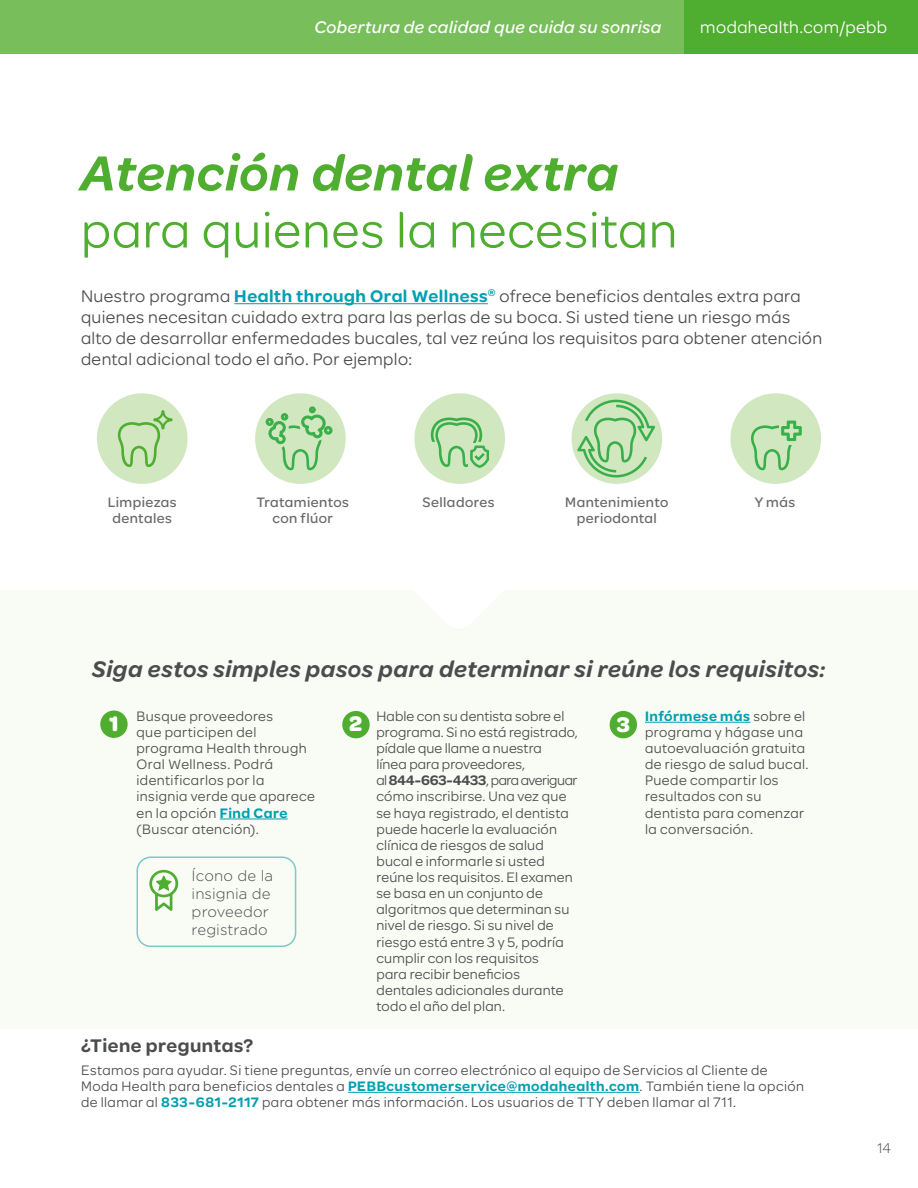
<style>
.page{position:relative;width:918px;height:1188px;background:#fff}
.page>*{position:absolute;margin:0;border:0;box-sizing:border-box;transform-origin:0 0}
.MH_-_H1_-_Plum{font:52.5px/57px "Omnes Moda";letter-spacing:.015em;color:#4fad2f}
.MH_-_H2{font:italic 600 24px "Omnes Moda";letter-spacing:.025em;color:#4b4c4d}
.MH_-_Body_-_Style_2{font:22.5px "Omnes VF";color:#fff}
.MH_-_Body{font:600 19.5px "Omnes Moda";letter-spacing:.025em;color:#4b4c4d}
.MH_-_Body_-_Style_1{font:18px/21px "Omnes Moda";letter-spacing:.02em;color:#4b4c4d}
.MH_-_Top_Page_Identifier_-_left{font:italic 500 18px "Omnes Moda";letter-spacing:.02em;color:#fff}
.MH_-_Top_Page_Identifier_-_right{font:18px "Omnes Moda";letter-spacing:.025em;color:#fff}
.Moda_-_Body_copy{font:300 15px/18px "Gotham";letter-spacing:.005em;color:#4d4c4f}
.t1{font:300 15px "Omnes Moda";color:#4b4c4d}
.MH_-_Body_-_Style_2-2{font:14.7px/16.2px "Omnes Moda";letter-spacing:.02em;color:#4b4c4d}
.MH_-_Body_-_Style_2-3{font:500 14.7px/16.2px "Omnes Moda";letter-spacing:.03em;color:#69696c;text-align:center}
.s1{font-weight:600;font-style:italic}
.s2{font-weight:600;color:#00a0b0}
.s3{font-weight:600}
</style>
<div class="page">
<div style="left:0;top:258px;width:918px;height:771px;background:#f9fbf5"></div>
<div style="left:0;top:8px;width:918px;height:582px;background:#fff"></div>
<hr style="left:234px;top:303px;width:254px;height:1px;background:#00a0b0">
<div style="left:100px;top:711px;width:28px;height:27px;background:#4fad2f;border-radius:50%"></div>
<div style="left:342px;top:711px;width:28px;height:27px;background:#4fad2f;border-radius:50%"></div>
<div style="left:610px;top:711px;width:27px;height:27px;background:#4fad2f;border-radius:50%"></div>
<hr style="left:220px;top:819px;width:68px;height:1px;background:#00a0b0">
<hr style="left:645px;top:722px;width:106px;height:1px;background:#00a0b0">
<div style="left:97px;top:393px;width:91px;height:91px;background:#d0e7c0;border-radius:50%"></div>
<svg style="left:117px;top:410px;width:56px;height:57px"></svg>
<div style="left:414px;top:393px;width:91px;height:91px;background:#d0e7c0;border-radius:50%"></div>
<svg style="left:430px;top:418px;width:59px;height:50px"></svg>
<div style="left:572px;top:393px;width:90px;height:91px;background:#d0e7c0;border-radius:50%"></div>
<svg style="left:577px;top:400px;width:78px;height:77px"></svg>
<div style="left:730px;top:393px;width:91px;height:91px;background:#d0e7c0;border-radius:50%"></div>
<svg style="left:751px;top:421px;width:51px;height:50px"></svg>
<div style="left:255px;top:393px;width:91px;height:91px;background:#d0e7c0;border-radius:50%"></div>
<svg style="left:266px;top:407px;width:66px;height:64px"></svg>
<div style="left:136px;top:856px;width:160px;height:91px;border:2px solid #7acbc4;border-radius:14px"></div>
<svg style="left:149px;top:870px;width:29px;height:41px"></svg>
<hr style="left:348px;top:1092px;width:292px;height:1px;background:#00a0b0">
<div style="left:0;top:0;width:695px;height:54px;background:#78be5b"></div>
<div style="left:685px;top:0;width:233px;height:54px;background:#4fad2f"></div>
<p class="MH_-_Top_Page_Identifier_-_left" style="left:314px;top:15px;width:349px">Cobertura de calidad que cuida su sonrisa</p>
<p class="MH_-_Top_Page_Identifier_-_right" style="left:700px;top:15px;width:188px">modahealth.com/pebb</p>
<p class="MH_-_H1_-_Plum" style="left:81px;top:142px;width:598px"><span class="s1">Atención dental extra </span>para quienes la necesitan</p>
<p class="MH_-_Body_-_Style_1" style="left:81px;top:284px;width:743px">Nuestro programa <span class="s2">Health through Oral Wellness</span><sup>®</sup> ofrece beneficios dentales extra para quienes necesitan cuidado extra para las perlas de su boca. Si usted tiene un riesgo más alto de desarrollar enfermedades bucales, tal vez reúna los requisitos para obtener atención dental adicional todo el año. Por ejemplo:</p>
<p class="MH_-_Body_-_Style_2-3" style="left:108px;top:493px;width:71px">Limpiezas dentales</p>
<p class="MH_-_Body_-_Style_2-3" style="left:257px;top:493px;width:94px">Tratamientos con flúor</p>
<p class="MH_-_Body_-_Style_2-3" style="left:422px;top:493px;width:74px">Selladores</p>
<p class="MH_-_Body_-_Style_2-3" style="left:565px;top:493px;width:105px">Mantenimiento periodontal</p>
<p class="MH_-_Body_-_Style_2-3" style="left:755px;top:493px;width:42px">Y más</p>
<p class="MH_-_H2" style="left:92px;top:652px;width:735px">Siga estos simples pasos para determinar si reúne los requisitos:</p>
<p class="MH_-_Body_-_Style_2" style="left:109px;top:708px;width:11px">1</p>
<p class="MH_-_Body_-_Style_2" style="left:349px;top:708px;width:14px">2</p>
<p class="MH_-_Body_-_Style_2" style="left:617px;top:709px;width:15px">3</p>
<p class="MH_-_Body_-_Style_2-2" style="left:136px;top:707px;width:180px">Busque proveedores<br>que participen del programa Health through<br>Oral Wellness. Podrá identificarlos por la insignia verde que aparece en la opción <span class="s2">Find Care </span>(Buscar atención).</p>
<p class="MH_-_Body_-_Style_2-2" style="left:376px;top:707px;width:203px">Hable con su dentista sobre el programa. Si no está registrado, pídale que llame a nuestra<br>línea para proveedores,<br>al <span class="s3">844-663-4433</span>, para averiguar cómo inscribirse. Una vez que se haya registrado, el dentista puede hacerle la evaluación clínica de riesgos de salud bucal e informarle si usted reúne los requisitos. El examen se basa en un conjunto de algoritmos que determinan su nivel de riesgo. Si su nivel de riesgo está entre 3 y 5, podría cumplir con los requisitos<br>para recibir beneficios dentales adicionales durante todo el año del plan.</p>
<p class="MH_-_Body_-_Style_2-2" style="left:645px;top:707px;width:165px"><span class="s2">Infórmese más</span> sobre el programa y hágase una autoevaluación gratuita de riesgo de salud bucal.<br>Puede compartir los resultados con su dentista para comenzar la conversación.</p>
<p class="Moda_-_Body_copy" style="left:192px;top:866px;width:83px">Ícono de la insignia de proveedor registrado</p>
<p class="MH_-_Body" style="left:81px;top:1031px;width:174px">¿Tiene preguntas?</p>
<p class="MH_-_Body_-_Style_2-2" style="left:81px;top:1061px;width:725px">Estamos para ayudar. Si tiene preguntas, envíe un correo electrónico al equipo de Servicios al Cliente de<br>Moda Health para beneficios dentales a <span class="s2">PEBBcustomerservice@modahealth.com</span>. También tiene la opción de llamar al <span class="s2">833-681-2117</span> para obtener más información. Los usuarios de TTY deben llamar al 711.</p>
<p class="t1" style="left:877px;top:1138px;width:15px">14</p>
</div>
